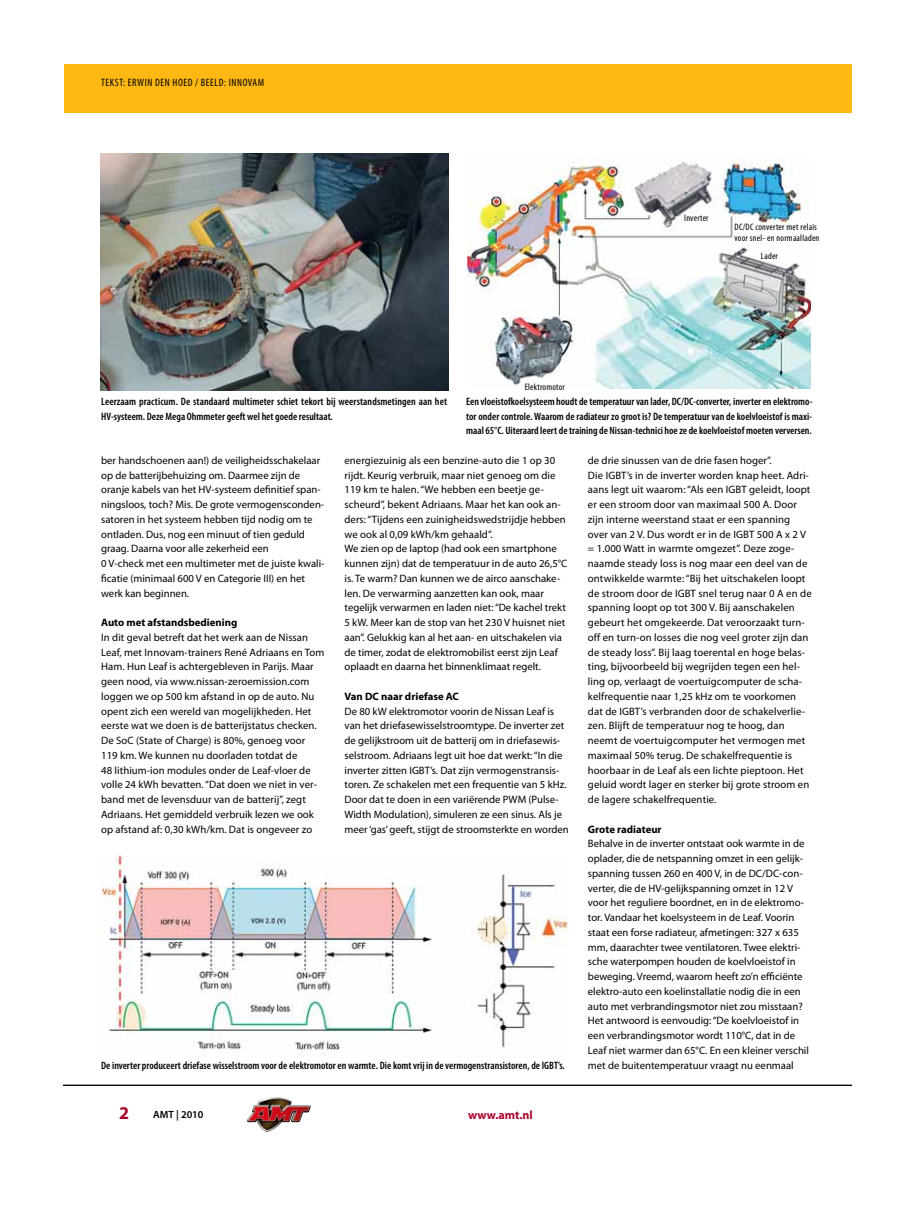
<style>
.page{position:relative;width:915px;height:1212px;background:#fff}
.page>*{position:absolute;margin:0;border:0;box-sizing:border-box;transform-origin:0 0}
.t1{font:700 18px "Myriad Pro";color:#aa052e}
.t2{font:700 12px "Myriad Pro";color:#aa052e}
.t3{font:10.65px/14.7px "Myriad Pro";color:#000}
.t4{font:600 condensed 10.65px/14.7px "Myriad Pro";color:#000}
.t5{font:700 10.65px "Myriad Pro";color:#000}
.t6{font:condensed 10.65px "Myriad Pro";letter-spacing:.055em;color:#000}
.t7{font:600 10.5px "Myriad Pro";color:#000}
.t8{font:condensed 9.45px/11.2px "Myriad Pro";letter-spacing:.025em;color:#000}
</style>
<div class="page">
<img style="left:247px;top:1097px;width:63px;height:35px">
<div style="left:64px;top:64px;width:786px;height:48px;background:#fdb813"></div>
<hr style="left:64px;top:1084px;width:786px;height:2px;background:#000">
<img style="left:101px;top:154px;width:347px;height:236px">
<img style="left:101px;top:856px;width:467px;height:199px">
<img style="left:467px;top:154px;width:343px;height:234px">
<p class="t6" style="left:101px;top:76px;width:164px">TEKST: ERWIN DEN HOED / BEELD: INNOVAM</p>
<p class="t8" style="left:684px;top:212px;width:26px">Inverter</p>
<p class="t8" style="left:734px;top:221px;width:86px">DC/DC converter met relais voor snel- en normaalladen</p>
<p class="t8" style="left:760px;top:250px;width:19px">Lader</p>
<p class="t4" style="left:101px;top:394px;width:347px">Leerzaam practicum. De standaard multimeter schiet tekort bij weerstandsmetingen aan het<br>HV-systeem. Deze Mega Ohmmeter geeft wel het goede resultaat.</p>
<p class="t8" style="left:524px;top:381px;width:42px">Elektromotor</p>
<p class="t4" style="left:466px;top:394px;width:348px;text-align:justify">Een vloeistofkoelsysteem houdt de temperatuur van lader, DC/DC-converter, inverter en elektromo&shy;tor onder controle. Waarom de radiateur zo groot is? De temperatuur van de koelvloeistof is maxi&shy;maal 65°C. Uiteraard leert de training de Nissan-technici hoe ze de koelvloeistof moeten verversen.</p>
<p class="t3" style="left:101px;top:453px;width:225px">ber handschoenen aan!) de veiligheidsschakelaar op de batterijbehuizing om. Daarmee zijn de oranje kabels van het HV-systeem definitief span&shy;ningsloos, toch? Mis. De grote vermogensconden&shy;satoren in het systeem hebben tijd nodig om te ontladen. Dus, nog een minuut of tien geduld graag. Daarna voor alle zekerheid een<br>0 V-check met een multimeter met de juiste kwali&shy;ficatie (minimaal 600 V en Categorie III) en het werk kan beginnen.</p>
<p class="t5" style="left:101px;top:616px;width:138px">Auto met afstandsbediening</p>
<p class="t3" style="left:101px;top:630px;width:224px">In dit geval betreft dat het werk aan de Nissan Leaf, met Innovam-trainers René Adriaans en Tom Ham. Hun Leaf is achtergebleven in Parijs. Maar geen nood, via www.nissan-zeroemission.com loggen we op 500 km afstand in op de auto. Nu opent zich een wereld van mogelijkheden. Het eerste wat we doen is de batterijstatus checken.<br>De SoC (State of Charge) is 80%, genoeg voor 119 km. We kunnen nu doorladen totdat de<br>48 lithium-ion modules onder de Leaf-vloer de volle 24 kWh bevatten. “Dat doen we niet in ver&shy;band met de levensduur van de batterij”, zegt Adriaans. Het gemiddeld verbruik lezen we ook op afstand af: 0,30 kWh/km. Dat is ongeveer zo</p>
<p class="t3" style="left:344px;top:453px;width:224px">energiezuinig als een benzine-auto die 1 op 30 rijdt. Keurig verbruik, maar niet genoeg om die 119 km te halen. “We hebben een beetje ge&shy;scheurd”, bekent Adriaans. Maar het kan ook an&shy;ders: “Tijdens een zuinigheidswedstrijdje hebben we ook al 0,09 kWh/km gehaald”.<br>We zien op de laptop (had ook een smartphone kunnen zijn) dat de temperatuur in de auto 26,5°C is. Te warm? Dan kunnen we de airco aanschake&shy;len. De verwarming aanzetten kan ook, maar tegelijk verwarmen en laden niet: “De kachel trekt 5 kW. Meer kan de stop van het 230 V huisnet niet aan”. Gelukkig kan al het aan- en uitschakelen via de timer, zodat de elektromobilist eerst zijn Leaf oplaadt en daarna het binnenklimaat regelt.</p>
<p class="t5" style="left:344px;top:689px;width:116px">Van DC naar driefase AC</p>
<p class="t3" style="left:344px;top:703px;width:226px">De 80 kW elektromotor voorin de Nissan Leaf is van het driefasewisselstroomtype. De inverter zet de gelijkstroom uit de batterij om in driefasewis&shy;selstroom. Adriaans legt uit hoe dat werkt: “In die inverter zitten IGBT’s. Dat zijn vermogenstransis&shy;toren. Ze schakelen met een frequentie van 5 kHz.<br>Door dat te doen in een variërende PWM (Pulse-Width Modulation), simuleren ze een sinus. Als je meer ‘gas’ geeft, stijgt de stroomsterkte en worden</p>
<p class="t4" style="left:101px;top:1058px;width:465px">De inverter produceert driefase wisselstroom voor de elektromotor en warmte. Die komt vrij in de vermogenstransistoren, de IGBT’s.</p>
<h1 class="t1" style="left:119px;top:1101px;width:11px">2</h1>
<p class="t7" style="left:153px;top:1107px;width:52px">AMT | 2010</p>
<p class="t2" style="left:468px;top:1107px;width:66px">www.amt.nl</p>
<p class="t3" style="left:587px;top:453px;width:225px">de drie sinussen van de drie fasen hoger”.<br>Die IGBT’s in de inverter worden knap heet. Adri&shy;aans legt uit waarom: “Als een IGBT geleidt, loopt er een stroom door van maximaal 500 A. Door zijn interne weerstand staat er een spanning over van 2 V. Dus wordt er in de IGBT 500 A x 2 V = 1.000 Watt in warmte omgezet”. Deze zoge&shy;naamde steady loss is nog maar een deel van de ontwikkelde warmte: “Bij het uitschakelen loopt de stroom door de IGBT snel terug naar 0 A en de spanning loopt op tot 300 V. Bij aanschakelen gebeurt het omgekeerde. Dat veroorzaakt turn&shy;off en turn-on losses die nog veel groter zijn dan de steady loss”. Bij laag toerental en hoge belas&shy;ting, bijvoorbeeld bij wegrijden tegen een hel&shy;ling op, verlaagt de voertuigcomputer de scha&shy;kelfrequentie naar 1,25 kHz om te voorkomen dat de IGBT’s verbranden door de schakelverlie&shy;zen. Blijft de temperatuur nog te hoog, dan neemt de voertuigcomputer het vermogen met maximaal 50% terug. De schakelfrequentie is hoorbaar in de Leaf als een lichte pieptoon. Het geluid wordt lager en sterker bij grote stroom en de lagere schakelfrequentie.</p>
<p class="t5" style="left:587px;top:822px;width:75px">Grote radiateur</p>
<p class="t3" style="left:587px;top:836px;width:222px">Behalve in de inverter ontstaat ook warmte in de oplader, die de netspanning omzet in een gelijk&shy;spanning tussen 260 en 400 V, in de DC/DC-con&shy;verter, die de HV-gelijkspanning omzet in 12 V voor het reguliere boordnet, en in de elektromo&shy;tor. Vandaar het koelsysteem in de Leaf. Voorin staat een forse radiateur, afmetingen: 327 x 635 mm, daarachter twee ventilatoren. Twee elektri&shy;sche waterpompen houden de koelvloeistof in beweging. Vreemd, waarom heeft zo’n efficiënte elektro-auto een koelinstallatie nodig die in een auto met verbrandingsmotor niet zou misstaan?<br>Het antwoord is eenvoudig: “De koelvloeistof in een verbrandingsmotor wordt 110°C, dat in de Leaf niet warmer dan 65°C. En een kleiner verschil met de buitentemperatuur vraagt nu eenmaal</p>
</div>
